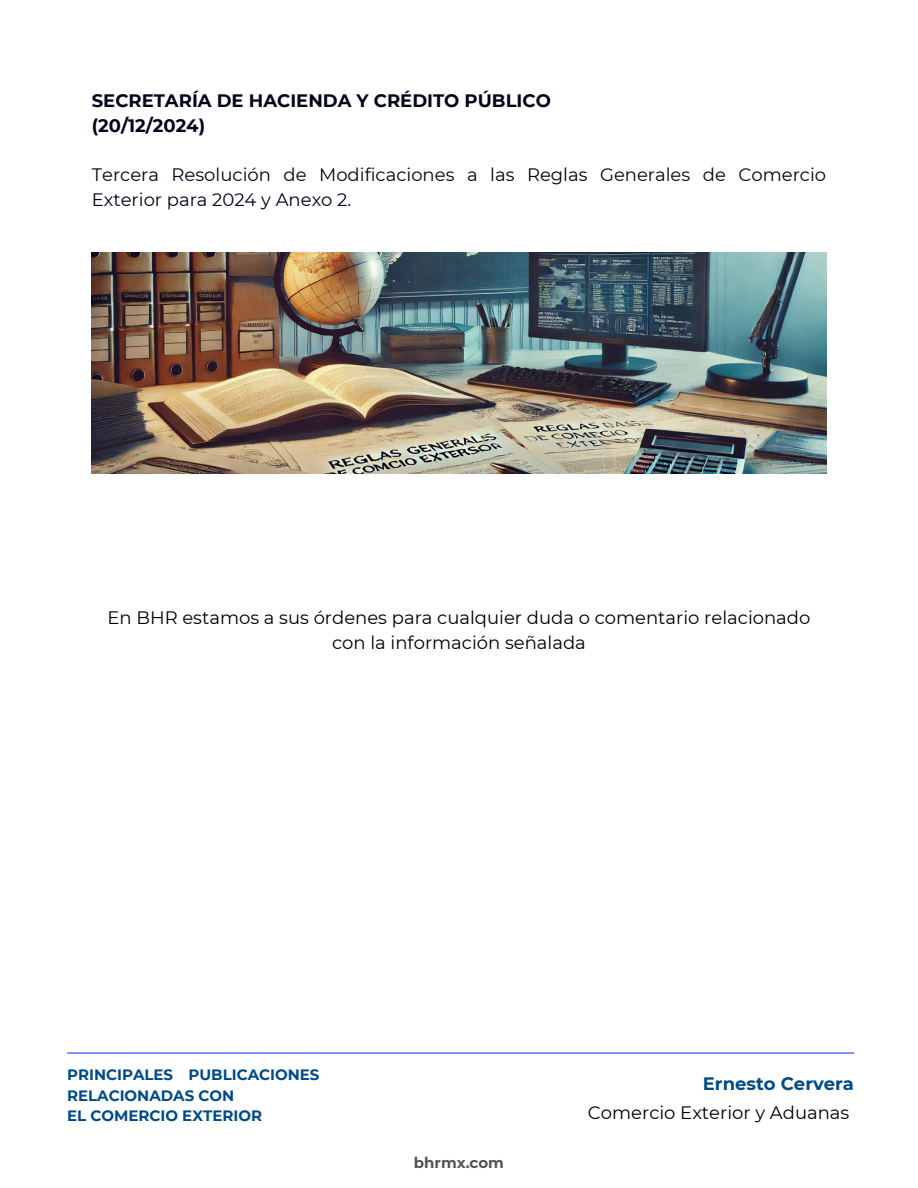
<style>
.page{position:relative;width:918px;height:1188px;background:#fff}
.page>*{position:absolute;margin:0;border:0;box-sizing:border-box;transform-origin:0 0}
.t1{font:18px/24.8px "Montserrat";color:#000;text-align:center}
.t2{font:18px/24.8px "Montserrat";color:#010419}
.t3{font:700 18px/24.8px "Montserrat";color:#010419}
.t4{font:700 18px "Montserrat";color:#004b87}
.t5{font:700 15px/20.2px "Montserrat";color:#004b87}
.t6{font:700 15px "Montserrat";color:#545454}
</style>
<div class="page">
<hr style="left:67px;top:1052px;width:787px;height:2px;background:#233dff">
<img style="left:92px;top:253px;width:734px;height:220px">
<h1 class="t3" style="left:92px;top:88px;width:461px">SECRETARÍA DE HACIENDA Y CRÉDITO PÚBLICO (20/12/2024)</h1>
<h3 class="t2" style="left:92px;top:162px;width:736px">Tercera Resolución de Modificaciones a las Reglas Generales de Comercio<br>Exterior para 2024 y Anexo 2.</h3>
<h3 class="t1" style="left:108px;top:605px;width:704px">En BHR estamos a sus órdenes para cualquier duda o comentario relacionado con la información señalada</h3>
<h3 class="t5" style="left:67px;top:1065px;width:254px">PRINCIPALES PUBLICACIONES<br>RELACIONADAS CON<br>EL COMERCIO EXTERIOR</h3>
<p class="t6" style="left:414px;top:1153px;width:92px">bhrmx.com</p>
<h4 class="t4" style="left:703px;top:1073px;width:153px">Ernesto Cervera</h4>
<h2 class="t1" style="left:588px;top:1100px;width:263px">Comercio Exterior y Aduanas</h2>
</div>
